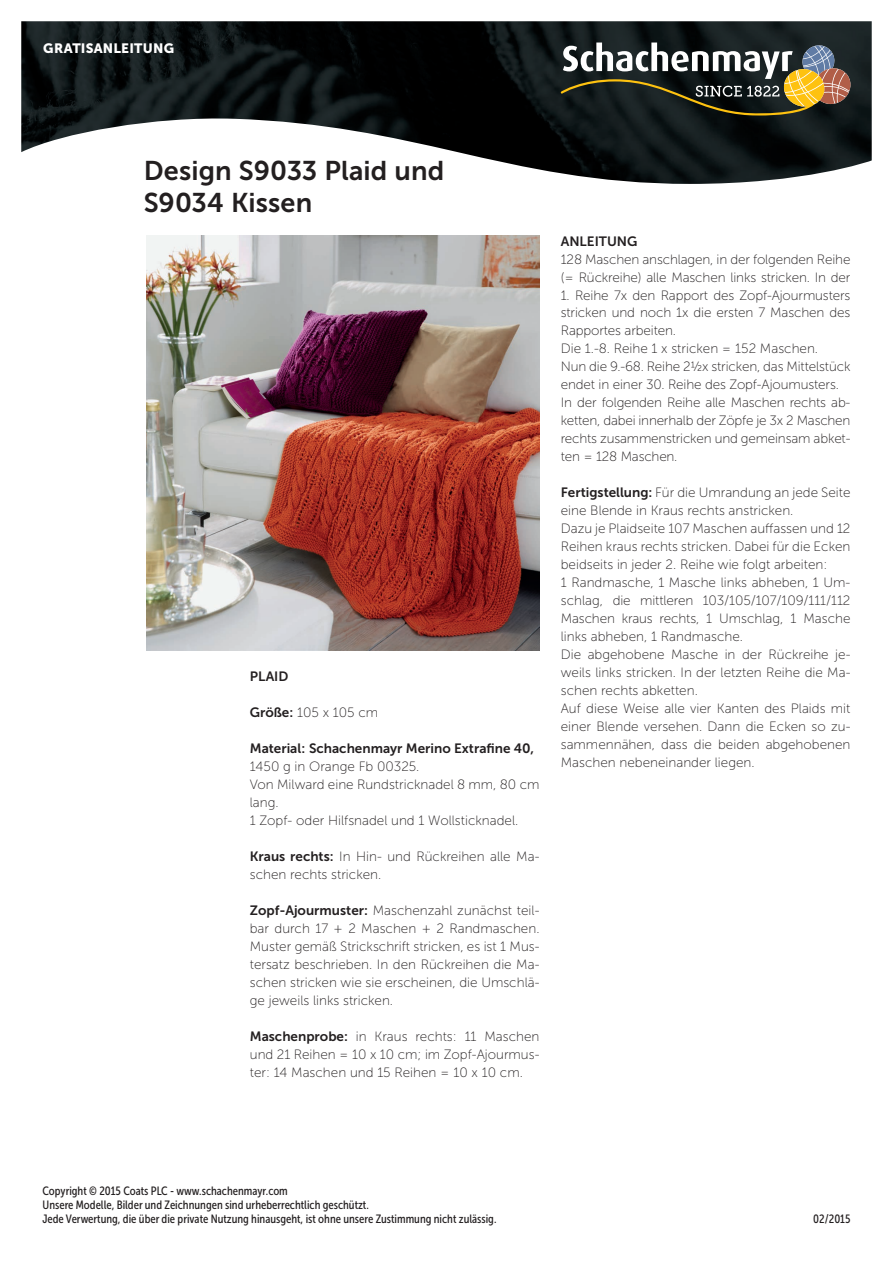
<style>
.page{position:relative;width:893px;height:1263px;background:#fff}
.page>*{position:absolute;margin:0;border:0;box-sizing:border-box;transform-origin:0 0}
.t1{font:27px/31.5px "Museo Sans 700";letter-spacing:.005em;color:#231f20}
.t2{font:13.5px/18px "Museo Sans 100";color:#231f20}
.t3{font:13.5px "Museo Sans 700";color:#231f20}
.t4{font:13.5px "Museo Sans 900";letter-spacing:.015em;color:#fff}
.t5{font:12px/14.4px "Museo Sans Cond 500";color:#231f20}
.s1{font-family:"Museo Sans 700"}
</style>
<div class="page">
<img style="left:21px;top:21px;width:851px;height:163px">
<img style="left:146px;top:235px;width:393px;height:415px">
<svg style="left:561px;top:43px;width:289px;height:72px;background:#535246"></svg>
<p class="t4" style="left:43px;top:40px;width:133px">GRATISANLEITUNG</p>
<h1 class="t1" style="left:144px;top:155px;width:302px">Design S9033 Plaid und<br>S9034 Kissen</h1>
<p class="t3" style="left:250px;top:669px;width:40px">PLAID</p>
<p class="t2" style="left:250px;top:704px;width:130px"><span class="s1">Größe:</span> 105 x 105 cm</p>
<p class="t3" style="left:250px;top:741px;width:286px">Material: Schachenmayr Merino Extrafine 40,</p>
<p class="t2" style="left:250px;top:758px;width:291px">1450 g in Orange Fb 00325.<br>Von Milward eine Rundstricknadel 8 mm, 80 cm lang.<br>1 Zopf- oder Hilfsnadel und 1 Wollsticknadel.</p>
<p class="t2" style="left:250px;top:848px;width:291px"><span class="s1">Kraus rechts:</span> In Hin- und Rückreihen alle Ma&shy;schen rechts stricken.</p>
<p class="t2" style="left:250px;top:902px;width:291px;text-align:justify"><span class="s1">Zopf-Ajourmuster:</span> Maschenzahl zunächst teil&shy;bar durch 17 + 2 Maschen + 2 Randmaschen.<br>Muster gemäß Strickschrift stricken, es ist 1 Mus&shy;tersatz beschrieben. In den Rückreihen die Ma&shy;schen stricken wie sie erscheinen, die Umschlä&shy;ge jeweils links stricken.</p>
<p class="t2" style="left:250px;top:1028px;width:291px;text-align:justify"><span class="s1">Maschenprobe:</span> in Kraus rechts: 11 Maschen und 21 Reihen = 10 x 10 cm; im Zopf-Ajourmus&shy;ter: 14 Maschen und 15 Reihen = 10 x 10 cm.</p>
<p class="t3" style="left:561px;top:233px;width:78px">ANLEITUNG</p>
<p class="t2" style="left:561px;top:250px;width:291px">128 Maschen anschlagen, in der folgenden Reihe (= Rückreihe) alle Maschen links stricken. In der</p>
<p class="t2" style="left:561px;top:286px;width:291px">1. Reihe 7x den Rapport des Zopf-Ajourmusters stricken und noch 1x die ersten 7 Maschen des Rapportes arbeiten.<br>Die 1.-8. Reihe 1 x stricken = 152 Maschen.<br>Nun die 9.-68. Reihe 21/2x stricken, das Mittelstück endet in einer 30. Reihe des Zopf-Ajoumusters.<br>In der folgenden Reihe alle Maschen rechts ab&shy;ketten, dabei innerhalb der Zöpfe je 3x 2 Maschen rechts zusammenstricken und gemeinsam abket&shy;ten = 128 Maschen.</p>
<p class="t2" style="left:561px;top:484px;width:291px"><span class="s1">Fertigstellung:</span> Für die Umrandung an jede Seite eine Blende in Kraus rechts anstricken.<br>Dazu je Plaidseite 107 Maschen auffassen und 12<br>Reihen kraus rechts stricken. Dabei für die Ecken beidseits in jeder 2. Reihe wie folgt arbeiten:<br>1 Randmasche, 1 Masche links abheben, 1 Um&shy;schlag, die mittleren 103/105/107/109/111/112<br>Maschen kraus rechts, 1 Umschlag, 1 Masche links abheben, 1 Randmasche.<br>Die abgehobene Masche in der Rückreihe je&shy;weils links stricken. In der letzten Reihe die Ma&shy;schen rechts abketten.<br>Auf diese Weise alle vier Kanten des Plaids mit einer Blende versehen. Dann die Ecken so zu&shy;sammennähen, dass die beiden abgehobenen Maschen nebeneinander liegen.</p>
<p class="t5" style="left:43px;top:1183px;width:455px">Copyright © 2015 Coats PLC - www.schachenmayr.com<br>Unsere Modelle, Bilder und Zeichnungen sind urheberrechtlich geschützt.<br>Jede Verwertung, die über die private Nutzung hinausgeht, ist ohne unsere Zustimmung nicht zulässig.</p>
<p class="t5" style="left:813px;top:1212px;width:39px">02/2015</p>
</div>
